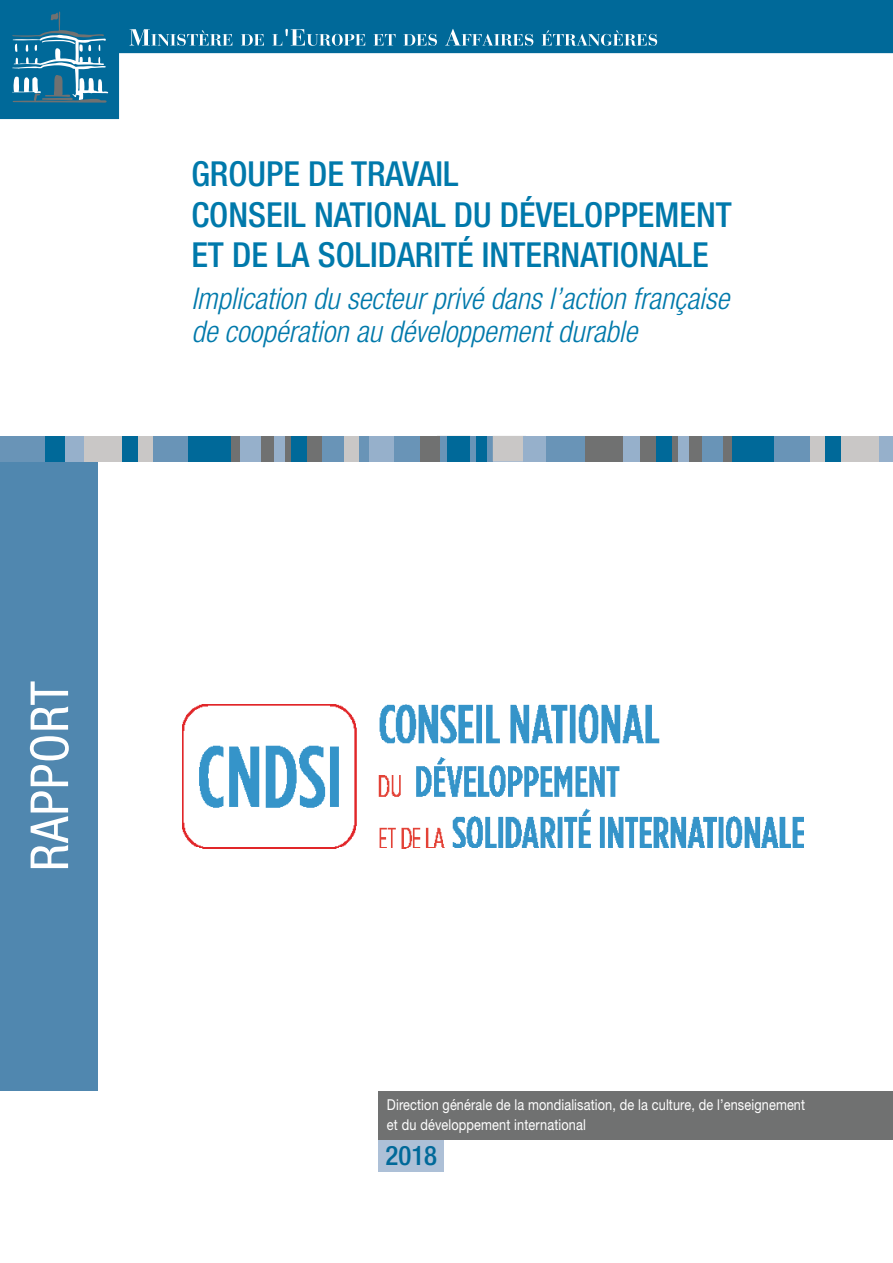
<style>
.page{position:relative;width:893px;height:1263px;background:#fff}
.page>*{position:absolute;margin:0;border:0;box-sizing:border-box;transform-origin:0 0}
.t1{font:condensed 52.5px "Helvetica Neue LT Std";letter-spacing:.02em;color:#fff}
.t2{font:500 condensed 34.5px/40.5px "Helvetica Neue LT Std";color:#0079ab}
.t3{font:italic 300 condensed 30px/33px "Helvetica Neue LT Std";color:#0079ab}
.t4{font:500 condensed 26.85px "Helvetica Neue LT Std";color:#006999}
.t5{font:15px/19.5px "Helvetica Neue LT Std";letter-spacing:.01em;color:#fff;scale:.85 1}
</style>
<div class="page">
<svg style="left:0;top:0;width:893px;height:119px"></svg>
<svg style="left:12px;top:11px;width:96px;height:92px"></svg>
<div style="left:0;top:461px;width:98px;height:630px;background:#5087af"></div>
<div style="left:45px;top:436px;width:335px;height:25px;background:#707171"></div>
<div style="left:60px;top:436px;width:24px;height:25px;background:#96b0cb"></div>
<div style="left:84px;top:436px;width:69px;height:25px;background:#c9c7c6"></div>
<div style="left:186px;top:436px;width:44px;height:25px;background:#006999"></div>
<div style="left:241px;top:436px;width:20px;height:25px;background:#96b0cb"></div>
<div style="left:44px;top:436px;width:21px;height:25px;background:#006999"></div>
<div style="left:275px;top:436px;width:10px;height:25px;background:#96b0cb"></div>
<div style="left:291px;top:436px;width:15px;height:25px;background:#006999"></div>
<div style="left:0;top:436px;width:45px;height:25px;background:#6994b7"></div>
<div style="left:122px;top:436px;width:16px;height:25px;background:#006999"></div>
<div style="left:153px;top:436px;width:35px;height:25px;background:#6994b7"></div>
<div style="left:583px;top:436px;width:310px;height:25px;background:#707171"></div>
<div style="left:322px;top:436px;width:171px;height:25px;background:#6994b7"></div>
<div style="left:879px;top:436px;width:14px;height:25px;background:#96b0cb"></div>
<div style="left:810px;top:436px;width:69px;height:25px;background:#c9c7c6"></div>
<div style="left:420px;top:436px;width:19px;height:25px;background:#707171"></div>
<div style="left:733px;top:436px;width:44px;height:25px;background:#006999"></div>
<div style="left:702px;top:436px;width:20px;height:25px;background:#6994b7"></div>
<div style="left:678px;top:436px;width:10px;height:25px;background:#96b0cb"></div>
<div style="left:657px;top:436px;width:15px;height:25px;background:#006999"></div>
<div style="left:623px;top:436px;width:16px;height:25px;background:#96b0cb"></div>
<div style="left:345px;top:436px;width:14px;height:25px;background:#c9c7c6"></div>
<div style="left:370px;top:436px;width:24px;height:25px;background:#96b0cb"></div>
<div style="left:448px;top:436px;width:22px;height:25px;background:#006999"></div>
<svg style="left:493px;top:436px;width:30px;height:25px"></svg>
<div style="left:476px;top:436px;width:10px;height:25px;background:#006999"></div>
<div style="left:825px;top:436px;width:15px;height:25px;background:#006999"></div>
<div style="left:775px;top:436px;width:35px;height:25px;background:#6994b7"></div>
<div style="left:544px;top:436px;width:41px;height:25px;background:#6994b7"></div>
<div style="left:523px;top:436px;width:22px;height:25px;background:#96b0cb"></div>
<svg style="left:129px;top:29px;width:103px;height:17px"></svg>
<svg style="left:241px;top:34px;width:23px;height:12px"></svg>
<svg style="left:272px;top:29px;width:93px;height:17px"></svg>
<svg style="left:374px;top:34px;width:22px;height:12px"></svg>
<svg style="left:403px;top:34px;width:34px;height:12px"></svg>
<svg style="left:445px;top:29px;width:88px;height:17px"></svg>
<svg style="left:542px;top:30px;width:115px;height:16px"></svg>
<div style="left:378px;top:1091px;width:515px;height:49px;background:#707171"></div>
<div style="left:378px;top:1140px;width:66px;height:31px;background:#adc0d7"></div>
<img style="left:183px;top:704px;width:621px;height:145px">
<h2 class="t2" style="left:191px;top:153px;width:542px">GROUPE DE TRAVAIL<br>CONSEIL NATIONAL DU DÉVELOPPEMENT<br>ET DE LA SOLIDARITÉ INTERNATIONALE</h2>
<h3 class="t3" style="left:191px;top:282px;width:539px">Implication du secteur privé dans l’action française de coopération au développement durable</h3>
<h1 class="t1" style="left:19px;top:871px;width:192px;rotate:-90deg">Rapport</h1>
<p class="t5" style="left:387px;top:1095px;width:494px">Direction générale de la mondialisation, de la culture, de l’enseignement et du développement international</p>
<h3 class="t4" style="left:386px;top:1140px;width:53px">2018</h3>
</div>
